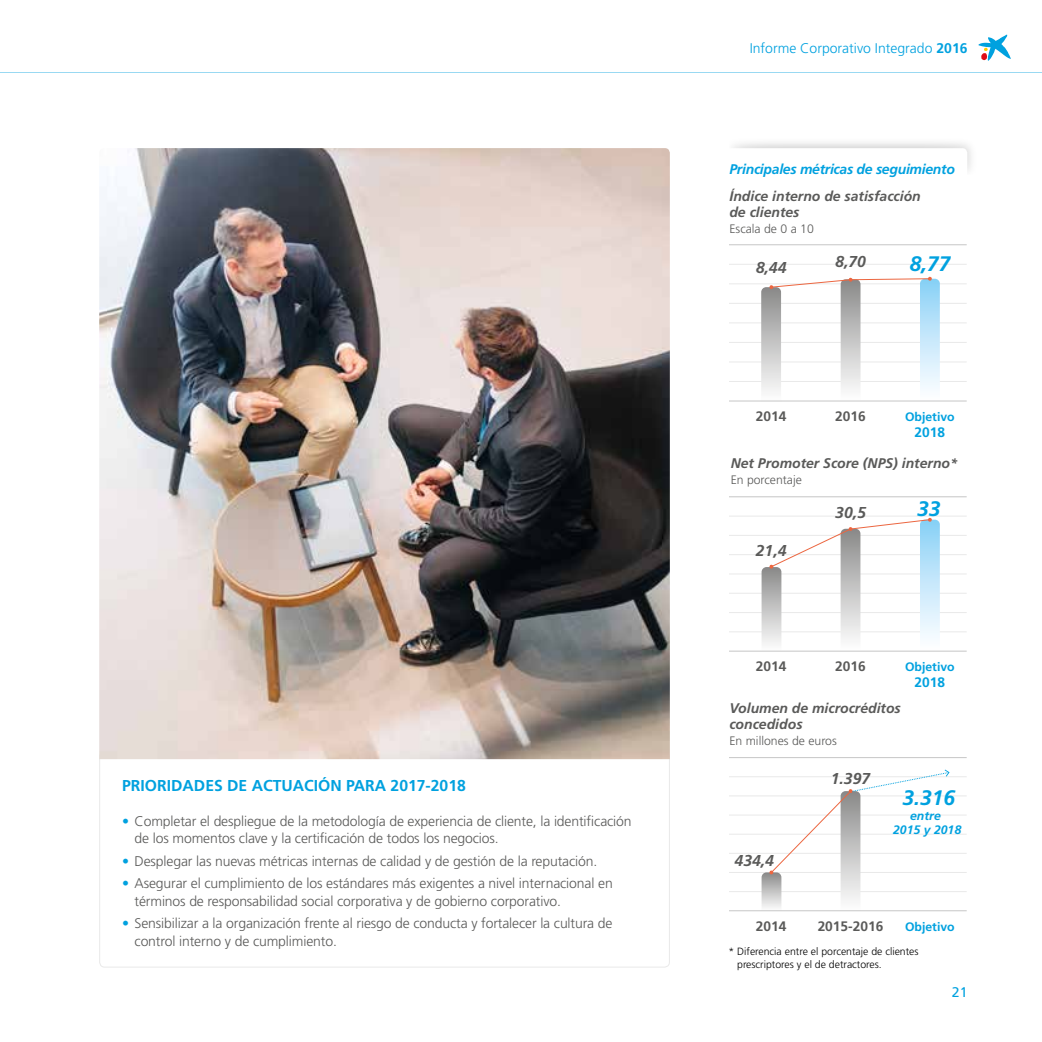
<style>
.page{position:relative;width:1042px;height:1042px;background:#fff}
.page>*{position:absolute;margin:0;border:0;box-sizing:border-box;transform-origin:0 0}
.t1{font:italic 700 21px "Frutiger LT Std";color:#00a1df}
.t2{font:700 15.75px "Frutiger LT Std";color:#00a1df}
.t3{font:italic 700 15.75px "Frutiger LT Std";color:#5a5a59}
.t4{font:300 14px/17.5px "Frutiger LT Std";letter-spacing:-.01em;color:#5a5a59}
.t5{font:italic 700 14px/15.8px "Frutiger LT Std";color:#5a5a59}
.t6{font:italic 700 14px "Frutiger LT Std";letter-spacing:-.02em;color:#00a1df}
.t7{font:300 14px "Frutiger LT Std";color:#00a1df}
.t8{font:14px "Frutiger LT Std";color:#00a1df}
.t9{font:700 13.83px "Frutiger LT Std";color:#5a5a59}
.t10{font:700 13.83px "Frutiger LT Std";color:#00a1df}
.t11{font:300 12.25px "Frutiger LT Std";color:#5a5a59}
.t12{font:700 12.25px "Frutiger LT Std";color:#00a1df}
.t13{font:italic 700 12.25px/14px "Frutiger LT Std";color:#00a1df;text-align:center}
.t14{font:300 10.5px/12.2px "Frutiger LT Std";color:#000}
.s1{color:#00a1df}
.s2{font-weight:700}
</style>
<div class="page">
<svg style="left:978px;top:35px;width:33px;height:26px"></svg>
<hr style="left:0;top:72px;width:1042px;height:1px;background:#99d9f2">
<hr style="left:729px;top:264px;width:237px;height:1px;background:#e9e9e9">
<hr style="left:729px;top:283px;width:237px;height:1px;background:#e9e9e9">
<hr style="left:729px;top:303px;width:237px;height:1px;background:#e9e9e9">
<hr style="left:729px;top:323px;width:237px;height:1px;background:#e9e9e9">
<hr style="left:729px;top:342px;width:237px;height:1px;background:#e9e9e9">
<hr style="left:729px;top:362px;width:237px;height:1px;background:#e9e9e9">
<hr style="left:729px;top:381px;width:237px;height:1px;background:#e9e9e9">
<hr style="left:729px;top:516px;width:237px;height:1px;background:#e9e9e9">
<hr style="left:729px;top:535px;width:237px;height:1px;background:#e9e9e9">
<hr style="left:729px;top:554px;width:237px;height:1px;background:#e9e9e9">
<hr style="left:729px;top:574px;width:237px;height:1px;background:#e9e9e9">
<hr style="left:729px;top:593px;width:237px;height:1px;background:#e9e9e9">
<hr style="left:729px;top:612px;width:237px;height:1px;background:#e9e9e9">
<hr style="left:729px;top:631px;width:237px;height:1px;background:#e9e9e9">
<hr style="left:729px;top:776px;width:237px;height:1px;background:#e9e9e9">
<hr style="left:729px;top:795px;width:237px;height:1px;background:#e9e9e9">
<hr style="left:729px;top:815px;width:237px;height:1px;background:#e9e9e9">
<hr style="left:729px;top:834px;width:237px;height:1px;background:#e9e9e9">
<hr style="left:729px;top:853px;width:237px;height:1px;background:#e9e9e9">
<hr style="left:729px;top:872px;width:237px;height:1px;background:#e9e9e9">
<hr style="left:729px;top:891px;width:237px;height:1px;background:#e9e9e9">
<hr style="left:729px;top:244px;width:237px;height:1px;background:#c6c6c6">
<hr style="left:729px;top:496px;width:237px;height:1px;background:#c6c6c6">
<hr style="left:729px;top:757px;width:237px;height:1px;background:#c6c6c6">
<hr style="left:729px;top:401px;width:237px;height:1px;background:#c6c6c6">
<hr style="left:729px;top:651px;width:237px;height:1px;background:#c6c6c6">
<hr style="left:729px;top:910px;width:237px;height:1px;background:#c6c6c6">
<svg style="left:761px;top:276px;width:179px;height:126px"></svg>
<svg style="left:761px;top:517px;width:179px;height:135px"></svg>
<svg style="left:761px;top:769px;width:188px;height:143px"></svg>
<div style="left:729px;top:135px;width:251px;height:39px;background:#000;opacity:.2"></div>
<svg style="left:729px;top:148px;width:238px;height:26px"></svg>
<img style="left:99px;top:148px;width:571px;height:611px">
<p class="t2" style="left:122px;top:776px;width:345px">PRIORIDADES DE ACTUACIÓN PARA 2017-2018</p>
<p class="t4" style="left:135px;top:812px;width:498px;text-indent:-12px"><span class="s1">•</span> Completar el despliegue de la metodología de experiencia de cliente, la identificación de los momentos clave y la certificación de todos los negocios.</p>
<p class="t4" style="left:122px;top:852px;width:477px"><span class="s1">•</span> Desplegar las nuevas métricas internas de calidad y de gestión de la reputación.</p>
<p class="t4" style="left:135px;top:875px;width:480px;text-indent:-12px"><span class="s1">•</span> Asegurar el cumplimiento de los estándares más exigentes a nivel internacional en términos de responsabilidad social corporativa y de gobierno corporativo.</p>
<p class="t4" style="left:135px;top:915px;width:479px;text-indent:-12px"><span class="s1">•</span> Sensibilizar a la organización frente al riesgo de conducta y fortalecer la cultura de control interno y de cumplimiento.</p>
<p class="t7" style="left:749px;top:40px;width:219px">Informe Corporativo Integrado <span class="s2">2016</span></p>
<p class="t6" style="left:729px;top:161px;width:227px">Principales métricas de seguimiento</p>
<p class="t5" style="left:729px;top:189px;width:193px">Índice interno de satisfacción de clientes</p>
<p class="t11" style="left:729px;top:222px;width:86px">Escala de 0 a 10</p>
<p class="t3" style="left:756px;top:258px;width:32px">8,44</p>
<p class="t3" style="left:835px;top:252px;width:32px">8,70</p>
<h1 class="t1" style="left:909px;top:252px;width:42px">8,77</h1>
<p class="t9" style="left:756px;top:408px;width:32px">2014</p>
<p class="t9" style="left:835px;top:408px;width:32px">2016</p>
<p class="t12" style="left:905px;top:410px;width:51px">Objetivo</p>
<p class="t10" style="left:914px;top:424px;width:32px">2018</p>
<p class="t5" style="left:730px;top:455px;width:229px">Net Promoter Score (NPS) interno*</p>
<p class="t11" style="left:730px;top:473px;width:73px">En porcentaje</p>
<p class="t3" style="left:756px;top:542px;width:32px">21,4</p>
<p class="t3" style="left:835px;top:503px;width:32px">30,5</p>
<h1 class="t1" style="left:917px;top:496px;width:25px">33</h1>
<p class="t9" style="left:756px;top:658px;width:32px">2014</p>
<p class="t9" style="left:835px;top:658px;width:32px">2016</p>
<p class="t12" style="left:905px;top:660px;width:51px">Objetivo</p>
<p class="t10" style="left:914px;top:674px;width:32px">2018</p>
<p class="t5" style="left:729px;top:700px;width:173px">Volumen de microcréditos concedidos</p>
<p class="t11" style="left:729px;top:733px;width:109px">En millones de euros</p>
<p class="t3" style="left:734px;top:851px;width:41px">434,4</p>
<p class="t3" style="left:831px;top:769px;width:41px">1.397</p>
<h1 class="t1" style="left:902px;top:785px;width:54px">3.316</h1>
<p class="t13" style="left:893px;top:809px;width:70px">entre<br>2015 y 2018</p>
<p class="t9" style="left:756px;top:918px;width:32px">2014</p>
<p class="t9" style="left:817px;top:918px;width:67px">2015-2016</p>
<p class="t12" style="left:905px;top:919px;width:51px">Objetivo</p>
<p class="t14" style="left:737px;top:945px;width:183px;text-indent:-9px">* Diferencia entre el porcentaje de clientes prescriptores y el de detractores.</p>
<p class="t8" style="left:952px;top:983px;width:17px">21</p>
</div>
